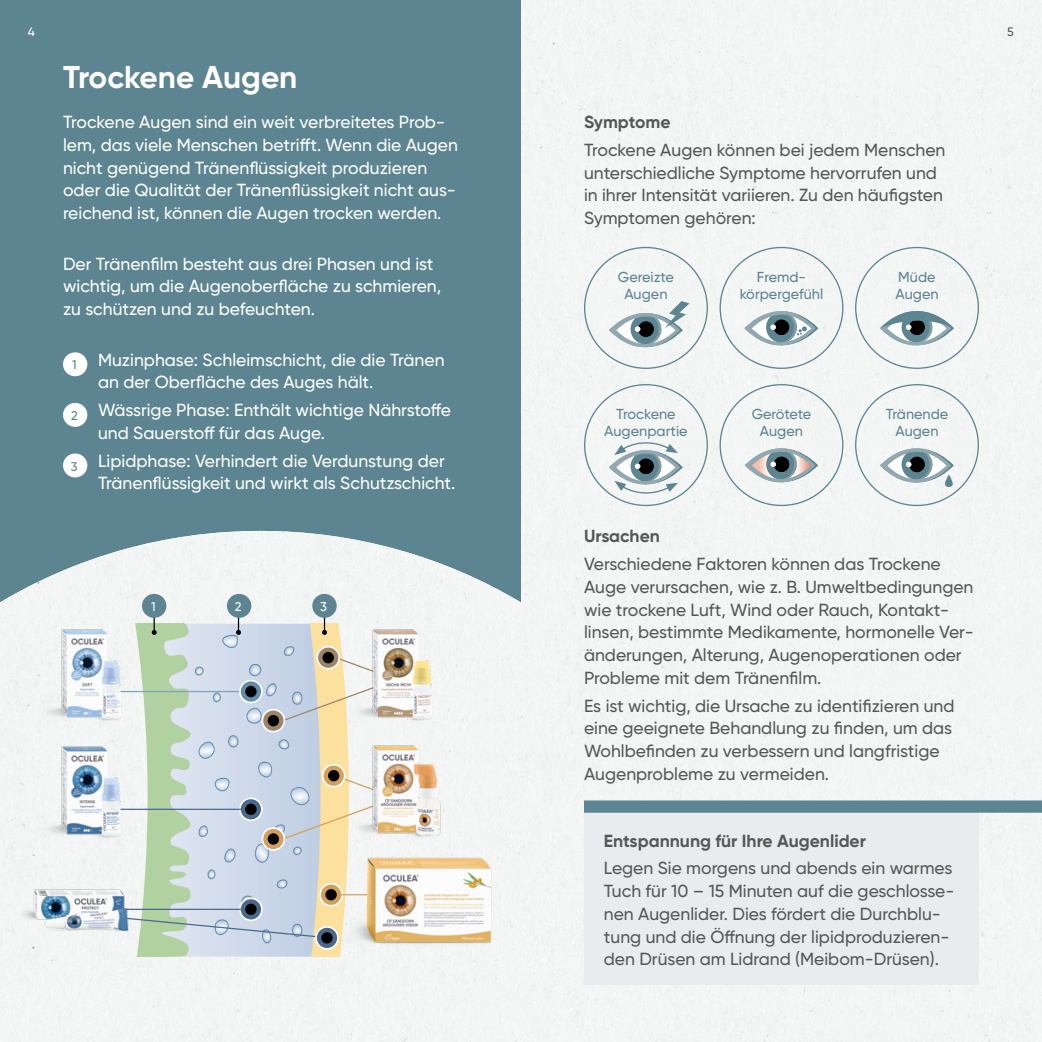
<style>
.page{position:relative;width:1042px;height:1042px;background:#fff}
.page>*{position:absolute;margin:0;border:0;box-sizing:border-box;transform-origin:0 0}
.t1{font:700 31.5px "Gilroy";color:#fff}
.t2{font:500 17.5px/22.8px "Gilroy";color:#575756}
.t3{font:500 17.5px/22.8px "Gilroy";color:#fff}
.t4{font:700 17.5px "Gilroy";color:#575756}
.t5{font:500 14.53px/17.3px "Gilroy";color:#5c8591;text-align:center}
.t6{font:500 12.6px "Gilroy";color:#fff}
.t7{font:500 12.6px "Gilroy";color:#5c8591}
.t8{font:500 12.25px "Gilroy";color:#fff}
.t9{font:500 12.25px "Gilroy";color:#575756}
</style>
<div class="page">
<div style="left:0;top:0;width:521px;height:1042px;background:#5c8591"></div>
<img style="left:856px;top:385px;width:122px;height:120px">
<svg style="left:880px;top:427px;width:77px;height:77px"></svg>
<img style="left:720px;top:385px;width:123px;height:120px">
<svg style="left:745px;top:427px;width:73px;height:76px"></svg>
<div style="left:585px;top:385px;width:122px;height:120px;background:#f3f5f4"></div>
<svg style="left:609px;top:429px;width:74px;height:77px"></svg>
<img style="left:856px;top:247px;width:122px;height:121px">
<svg style="left:880px;top:289px;width:74px;height:78px"></svg>
<img style="left:720px;top:247px;width:123px;height:121px">
<svg style="left:744px;top:290px;width:74px;height:77px"></svg>
<img style="left:585px;top:247px;width:122px;height:121px">
<svg style="left:609px;top:292px;width:80px;height:76px"></svg>
<div style="left:584px;top:813px;width:394px;height:172px;background:#e9ebee"></div>
<div style="left:584px;top:800px;width:458px;height:13px;background:#5c8591"></div>
<svg style="left:521px;top:531px;width:228px;height:511px;fill:#f3f5f4"></svg>
<img style="left:0;top:531px;width:521px;height:511px">
<svg style="left:98px;top:614px;width:300px;height:342px;background:#c8d4d4"></svg>
<svg style="left:317px;top:647px;width:22px;height:21px"></svg>
<div style="left:316px;top:646px;width:24px;height:23px;border:2px solid #fff;border-radius:50%"></div>
<svg style="left:262px;top:710px;width:22px;height:21px"></svg>
<div style="left:262px;top:709px;width:23px;height:23px;border:2px solid #fff;border-radius:50%"></div>
<div style="left:268px;top:715px;width:11px;height:11px;background:#000;border-radius:50%"></div>
<div style="left:142px;top:594px;width:24px;height:24px;background:#5c8591;border-radius:50%"></div>
<div style="left:227px;top:594px;width:24px;height:24px;background:#5c8591;border-radius:50%"></div>
<div style="left:312px;top:594px;width:25px;height:24px;background:#5c8591;border-radius:50%"></div>
<img style="left:10px;top:626px;width:129px;height:107px">
<img style="left:321px;top:626px;width:130px;height:107px">
<img style="left:321px;top:743px;width:130px;height:107px">
<img style="left:10px;top:743px;width:129px;height:107px">
<img style="left:338px;top:850px;width:158px;height:108px">
<img style="left:13px;top:837px;width:130px;height:107px">
<div style="left:63px;top:352px;width:24px;height:24px;background:#fff;border-radius:50%"></div>
<div style="left:63px;top:403px;width:24px;height:24px;background:#fff;border-radius:50%"></div>
<div style="left:63px;top:453px;width:24px;height:24px;background:#fff;border-radius:50%"></div>
<p class="t8" style="left:28px;top:24px;width:9px">4</p>
<p class="t9" style="left:1007px;top:24px;width:8px">5</p>
<h1 class="t1" style="left:63px;top:57px;width:236px">Trockene Augen</h1>
<p class="t3" style="left:63px;top:110px;width:396px">Trockene Augen sind ein weit verbreitetes Prob&shy;lem, das viele Menschen betrifft. Wenn die Augen nicht genügend Tränenflüssigkeit produzieren oder die Qualität der Tränenflüssigkeit nicht aus&shy;reichend ist, können die Augen trocken werden.</p>
<p class="t3" style="left:63px;top:252px;width:380px">Der Tränenfilm besteht aus drei Phasen und ist wichtig, um die Augenoberfläche zu schmieren, zu schützen und zu befeuchten.</p>
<p class="t3" style="left:98px;top:348px;width:348px;text-indent:-20px">• Muzinphase: Schleimschicht, die die Tränen an der Oberfläche des Auges hält.</p>
<p class="t3" style="left:98px;top:398px;width:354px;text-indent:-20px">• Wässrige Phase: Enthält wichtige Nährstoffe und Sauerstoff für das Auge.</p>
<p class="t3" style="left:98px;top:449px;width:359px;text-indent:-20px">• Lipidphase: Verhindert die Verdunstung der<br>Tränenflüssigkeit und wirkt als Schutzschicht.</p>
<p class="t7" style="left:72px;top:357px;width:6px">1</p>
<p class="t7" style="left:71px;top:408px;width:8px">2</p>
<p class="t7" style="left:71px;top:458px;width:8px">3</p>
<p class="t6" style="left:151px;top:599px;width:6px">1</p>
<p class="t6" style="left:235px;top:599px;width:8px">2</p>
<p class="t6" style="left:320px;top:599px;width:8px">3</p>
<p class="t4" style="left:584px;top:111px;width:88px">Symptome</p>
<p class="t2" style="left:584px;top:138px;width:363px">Trockene Augen können bei jedem Menschen unterschiedliche Symptome hervorrufen und in ihrer Intensität variieren. Zu den häufigsten Symptomen gehören:</p>
<p class="t5" style="left:618px;top:268px;width:57px">Gereizte<br>Augen</p>
<p class="t5" style="left:604px;top:405px;width:85px">Trockene<br>Augenpartie</p>
<p class="t5" style="left:740px;top:268px;width:85px">Fremd&shy;körpergefühl</p>
<p class="t5" style="left:752px;top:405px;width:61px">Gerötete<br>Augen</p>
<p class="t5" style="left:895px;top:268px;width:45px;text-align:left">Müde<br>Augen</p>
<p class="t5" style="left:885px;top:405px;width:64px">Tränende<br>Augen</p>
<p class="t4" style="left:584px;top:525px;width:77px">Ursachen</p>
<p class="t2" style="left:584px;top:552px;width:391px">Verschiedene Faktoren können das Trockene Auge verursachen, wie z. B. Umweltbedingungen wie trockene Luft, Wind oder Rauch, Kontakt&shy;linsen, bestimmte Medikamente, hormonelle Ver&shy;änderungen, Alterung, Augenoperationen oder Probleme mit dem Tränenfilm.</p>
<p class="t2" style="left:584px;top:694px;width:372px">Es ist wichtig, die Ursache zu identifizieren und eine geeignete Behandlung zu finden, um das Wohlbefinden zu verbessern und langfristige Augenprobleme zu vermeiden.</p>
<p class="t4" style="left:604px;top:829px;width:264px">Entspannung für Ihre Augenlider</p>
<p class="t2" style="left:604px;top:856px;width:352px">Legen Sie morgens und abends ein warmes Tuch für 10 – 15 Minuten auf die geschlosse&shy;nen Augenlider. Dies fördert die Durchblu&shy;tung und die Öffnung der lipidproduzieren&shy;den Drüsen am Lidrand (Meibom-Drüsen).</p>
</div>
